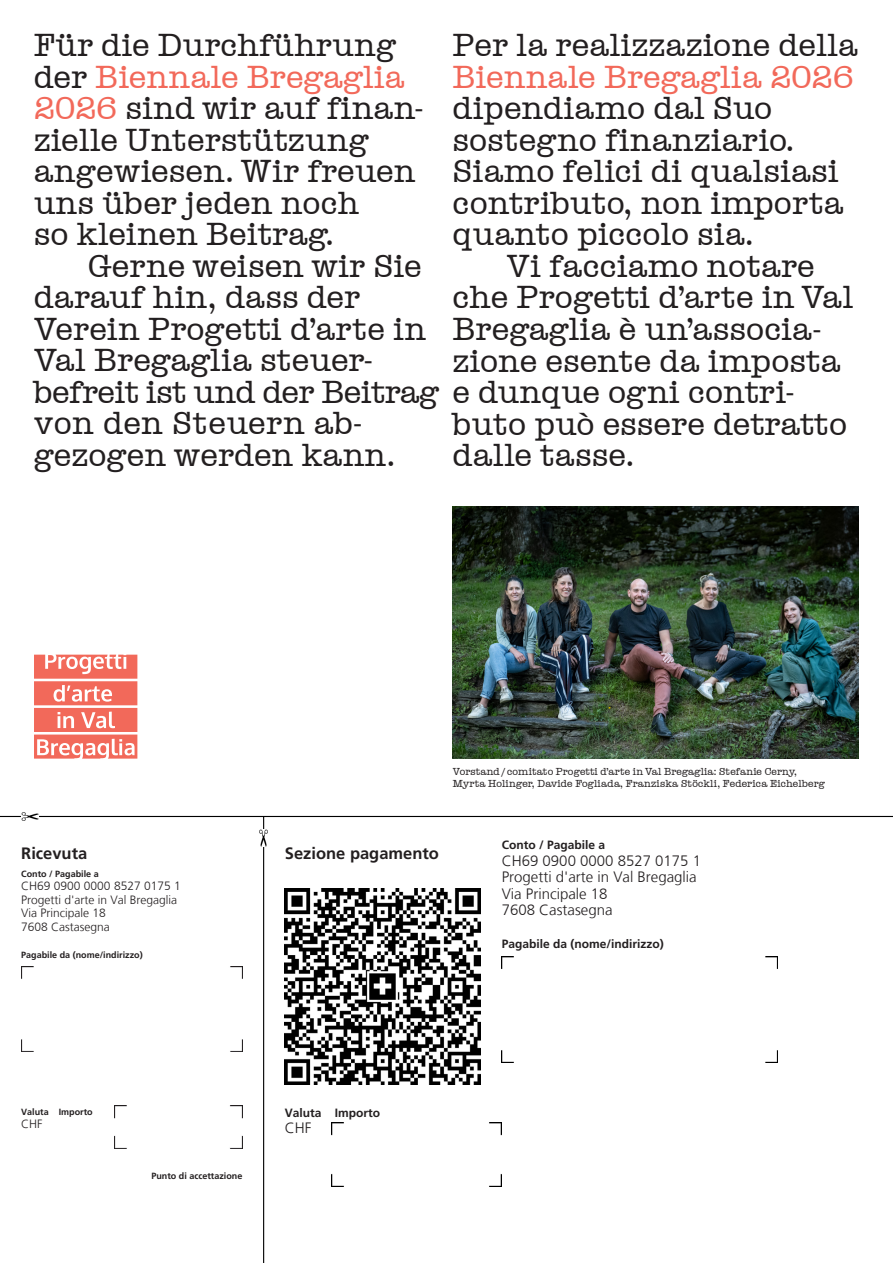
<style>
.page{position:relative;width:893px;height:1263px;background:#fff}
.page>*{position:absolute;margin:0;border:0;box-sizing:border-box;transform-origin:0 0}
.t1{font:33px/31.5px "NYC Typewriter";letter-spacing:.02em;color:#231f20}
.t2{font:33px "NYC Typewriter";letter-spacing:.02em;color:#f2695a}
.t3{font:700 16.5px "Frutiger";color:#231f20}
.t4{font:300 15px/16.5px "Frutiger";color:#231f20}
.t5{font:300 12px/13.5px "Frutiger";color:#231f20}
.t6{font:700 12px "Frutiger";color:#231f20}
.t7{font:10.5px/12px "NYC Typewriter";letter-spacing:.015em;color:#231f20}
.t8{font:700 9px "Frutiger";color:#231f20}
.s1{color:#f2695a}
</style>
<div class="page">
<img style="left:21px;top:966px;width:222px;height:85px">
<img style="left:115px;top:1106px;width:128px;height:42px">
<img style="left:285px;top:889px;width:195px;height:195px">
<img style="left:332px;top:1123px;width:170px;height:63px">
<img style="left:502px;top:956px;width:276px;height:107px">
<hr style="left:263px;top:816px;width:1px;height:447px;background:#000">
<hr style="left:0;top:816px;width:893px;height:1px;background:#000">
<img style="left:21px;top:812px;width:17px;height:9px">
<img style="left:259px;top:829px;width:9px;height:17px">
<img style="left:453px;top:506px;width:406px;height:253px">
<svg style="left:34px;top:655px;width:103px;height:104px"></svg>
<p class="t1" style="left:34px;top:28px;width:390px">Für die Durchführung der <span class="s1">Biennale Bregaglia<br>2026</span> sind wir auf finan&shy;zielle Unterstützung angewiesen. Wir freuen uns über jeden noch<br>so kleinen Beitrag.</p>
<p class="t1" style="left:34px;top:249px;width:761px;text-indent:54px">Gerne weisen wir Sie<br>darauf hin, dass der<br>Verein Progetti d’arte in<br>Val Bregaglia steuer-<br>befreit ist und der Beitrag e dunque ogni contri&shy;von den Steuern -ab-<br>gezogen werden kann.</p>
<p class="t1" style="left:453px;top:28px;width:407px">Per la realizzazione della</p>
<p class="t2" style="left:453px;top:57px;width:402px">Biennale Bregaglia 2026</p>
<p class="t1" style="left:453px;top:91px;width:392px">dipendiamo dal Suo sostegno finanziario.<br>Siamo felici di qualsiasi contributo, non importa quanto piccolo sia.</p>
<p class="t1" style="left:453px;top:249px;width:402px;text-indent:54px">Vi facciamo notare che Progetti d’arte in Val<br>Bregaglia è un’associa&shy;zione esente da imposta</p>
<p class="t1" style="left:453px;top:407px;width:396px">buto può essere detratto dalle tasse.</p>
<p class="t3" style="left:21px;top:843px;width:68px">Ricevuta</p>
<p class="t8" style="left:21px;top:868px;width:79px">Conto / Pagabile a</p>
<p class="t5" style="left:21px;top:879px;width:161px">CH69 0900 0000 8527 0175 1<br>Progetti d'arte in Val Bregaglia<br>Via Principale 18<br>7608 Castasegna</p>
<p class="t8" style="left:21px;top:949px;width:123px">Pagabile da (nome/indirizzo)</p>
<p class="t7" style="left:453px;top:765px;width:374px">Vorstand / comitato Progetti d’arte in Val Bregaglia: Stefanie Cerny,<br>Myrta Holinger, Davide Fogliada, Franziska Stöckli, Federica Eichelberg</p>
<p class="t3" style="left:285px;top:843px;width:156px">Sezione pagamento</p>
<p class="t6" style="left:502px;top:838px;width:105px">Conto / Pagabile a</p>
<p class="t4" style="left:502px;top:852px;width:201px">CH69 0900 0000 8527 0175 1<br>Progetti d'arte in Val Bregaglia<br>Via Principale 18<br>7608 Castasegna</p>
<p class="t6" style="left:502px;top:937px;width:164px">Pagabile da (nome/indirizzo)</p>
<p class="t8" style="left:21px;top:1106px;width:73px">Valuta Importo</p>
<p class="t5" style="left:21px;top:1117px;width:23px">CHF</p>
<p class="t8" style="left:151px;top:1170px;width:93px">Punto di accettazione</p>
<p class="t6" style="left:285px;top:1106px;width:97px">Valuta Importo</p>
<p class="t4" style="left:285px;top:1120px;width:28px">CHF</p>
</div>
